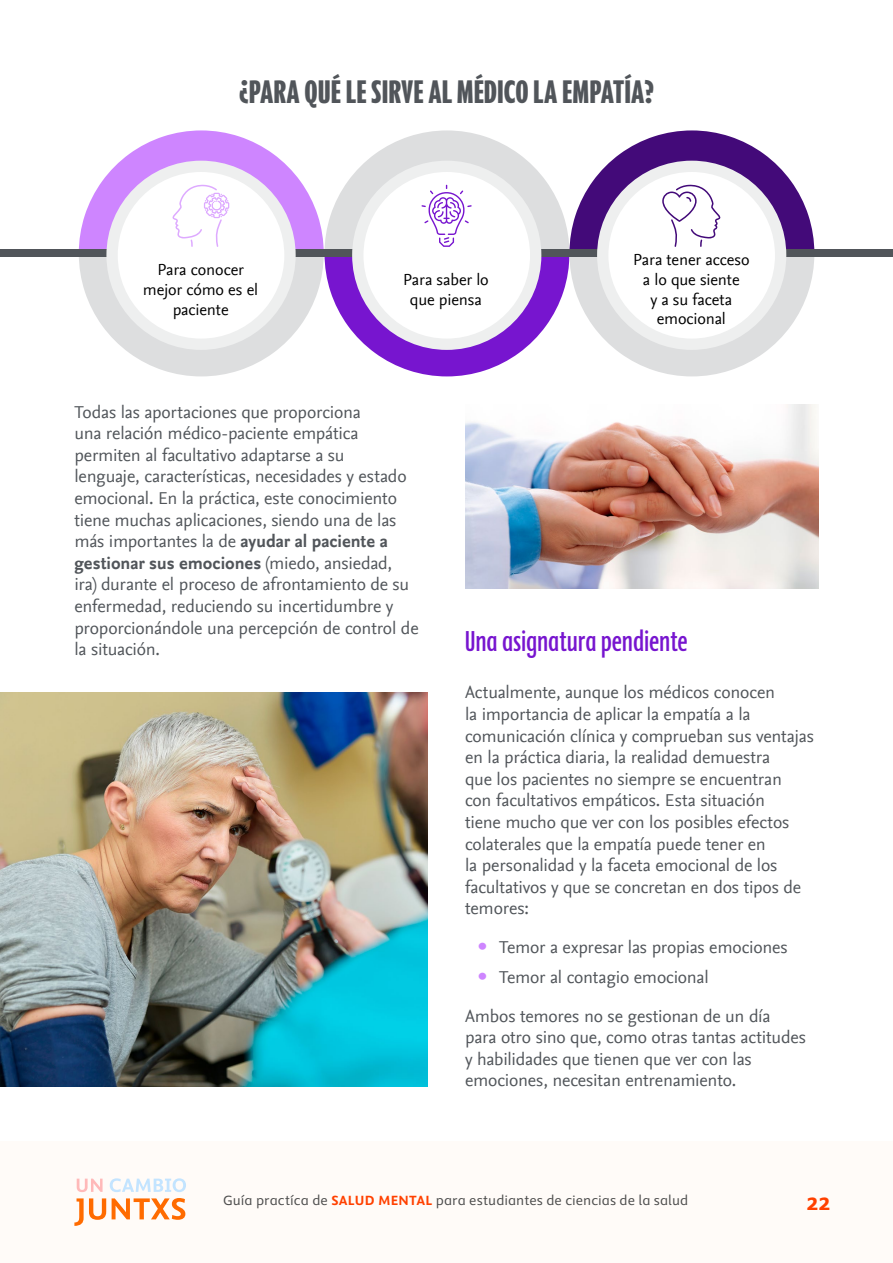
<style>
.page{position:relative;width:893px;height:1263px;background:#fff}
.page>*{position:absolute;margin:0;border:0;box-sizing:border-box;transform-origin:0 0}
.t1{font:700 condensed 37.5px "Elsevier Display";letter-spacing:.015em;color:#51555a}
.t2{font:condensed 33px "Elsevier Display";letter-spacing:.015em;color:#7715cf}
.t3{font:700 27px "Elsevier Sans";color:#ff4000}
.t4{font:18px/21.6px "Nexus Sans Offc Pro";letter-spacing:-.01em;color:#51555a}
.t5{font:16.5px/19.8px "Nexus Sans Offc Pro";letter-spacing:-.005em;color:#000;text-align:center}
.t6{font:15px "Elsevier Sans";color:#4c4c4c}
.s1{font-weight:700}
.s2{font-size:30px;color:#ce85ff}
.s3{font-weight:700;color:#ff4000}
</style>
<div class="page">
<div style="left:0;top:1141px;width:893px;height:122px;background:#fffbf8"></div>
<svg style="left:77px;top:1178px;width:26px;height:14px"></svg>
<svg style="left:110px;top:1178px;width:76px;height:14px"></svg>
<svg style="left:74px;top:1198px;width:32px;height:28px"></svg>
<svg style="left:112px;top:1198px;width:73px;height:22px"></svg>
<div style="left:0;top:250px;width:893px;height:7px;background:#51555a"></div>
<img style="left:0;top:692px;width:428px;height:394px">
<img style="left:465px;top:404px;width:354px;height:185px">
<svg style="left:79px;top:130px;width:735px;height:246px"></svg>
<h1 class="t1" style="left:239px;top:72px;width:416px">¿PARA QUÉ LE SIRVE AL MÉDICO LA EMPATÍA?</h1>
<p class="t5" style="left:143px;top:259px;width:117px">Para conocer mejor cómo es el paciente</p>
<p class="t5" style="left:633px;top:249px;width:118px">Para tener acceso a lo que siente<br>y a su faceta emocional</p>
<p class="t5" style="left:403px;top:269px;width:87px">Para saber lo que piensa</p>
<p class="t4" style="left:74px;top:400px;width:346px">Todas las aportaciones que proporciona<br>una relación médico-paciente empática permiten al facultativo adaptarse a su<br>lenguaje, características, necesidades y estado emocional. En la práctica, este conocimiento tiene muchas aplicaciones, siendo una de las más importantes la de <span class="s1">ayudar al paciente a gestionar sus emociones</span> (miedo, ansiedad, ira) durante el proceso de afrontamiento de su enfermedad, reduciendo su incertidumbre y proporcionándole una percepción de control de la situación.</p>
<h2 class="t2" style="left:465px;top:625px;width:224px">Una asignatura pendiente</h2>
<p class="t4" style="left:465px;top:681px;width:350px">Actualmente, aunque los médicos conocen<br>la importancia de aplicar la empatía a la comunicación clínica y comprueban sus ventajas en la práctica diaria, la realidad demuestra<br>que los pacientes no siempre se encuentran<br>con facultativos empáticos. Esta situación<br>tiene mucho que ver con los posibles efectos colaterales que la empatía puede tener en<br>la personalidad y la faceta emocional de los facultativos y que se concretan en dos tipos de temores:</p>
<p class="t4" style="left:478px;top:935px;width:311px"><span class="s2">•</span> Temor a expresar las propias emociones</p>
<p class="t4" style="left:465px;top:957px;width:307px;line-height:38.5px;text-indent:13px"><span class="s2">•</span> Temor al contagio emocional<br>Ambos temores no se gestionan de un día</p>
<p class="t4" style="left:465px;top:1025px;width:342px">para otro sino que, como otras tantas actitudes y habilidades que tienen que ver con las emociones, necesitan entrenamiento.</p>
<p class="t6" style="left:223px;top:1193px;width:467px">Guía practíca de <span class="s3">SALUD MENTAL</span> para estudiantes de ciencias de la salud</p>
<h3 class="t3" style="left:806px;top:1186px;width:26px">22</h3>
</div>
